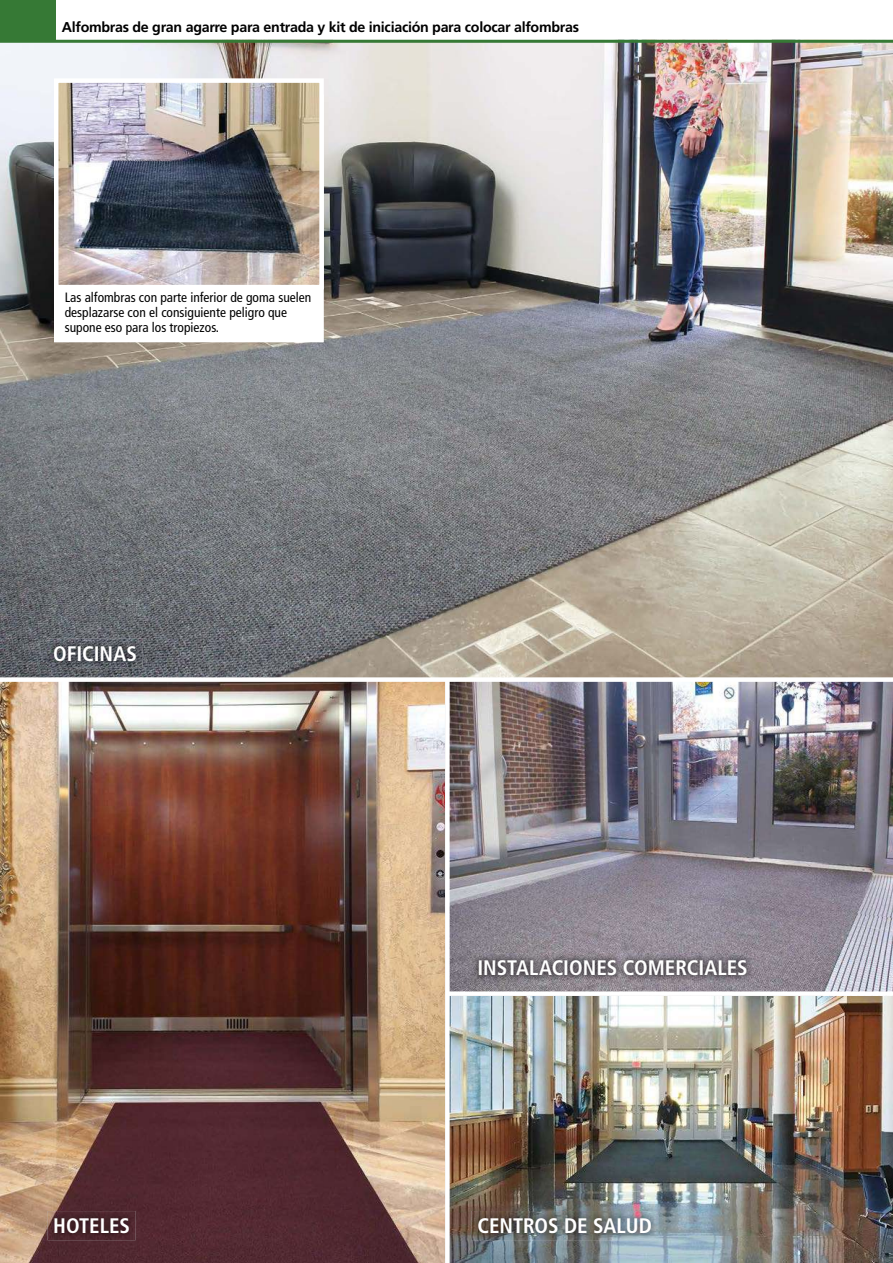
<style>
.page{position:relative;width:893px;height:1263px;background:#fff}
.page>*{position:absolute;margin:0;border:0;box-sizing:border-box;transform-origin:0 0}
.t1{font:700 condensed 21px "Frutiger";color:#fff}
.t2{font:700 14.25px "Frutiger";letter-spacing:-.02em;color:#000}
.t3{font:condensed 13.5px/15px "Frutiger";color:#000}
</style>
<div class="page">
<img style="left:450px;top:996px;width:443px;height:267px">
<img style="left:0;top:682px;width:445px;height:581px">
<img style="left:450px;top:682px;width:443px;height:309px">
<img style="left:0;top:43px;width:893px;height:634px">
<div style="left:57px;top:98px;width:263px;height:241px;background:#fff"></div>
<img style="left:59px;top:83px;width:260px;height:201px">
<div style="left:54px;top:78px;width:270px;height:211px;border:4px solid #fff"></div>
<hr style="left:0;top:40px;width:893px;height:3px;background:#367935">
<div style="left:0;top:0;width:55px;height:40px;background:#367935"></div>
<img style="left:48px;top:1211px;width:88px;height:29px">
<img style="left:471px;top:1211px;width:187px;height:29px">
<img style="left:472px;top:953px;width:281px;height:29px">
<img style="left:47px;top:639px;width:96px;height:29px">
<p class="t2" style="left:62px;top:19px;width:519px">Alfombras de gran agarre para entrada y kit de iniciación para colocar alfombras</p>
<p class="t3" style="left:65px;top:290px;width:248px">Las alfombras con parte inferior de goma suelen desplazarse con el consiguiente peligro que supone eso para los tropiezos.</p>
<h1 class="t1" style="left:53px;top:641px;width:85px">OFICINAS</h1>
<h1 class="t1" style="left:477px;top:955px;width:272px">INSTALACIONES COMERCIALES</h1>
<h1 class="t1" style="left:53px;top:1213px;width:78px">HOTELES</h1>
<h1 class="t1" style="left:477px;top:1213px;width:176px">CENTROS DE SALUD</h1>
</div>
